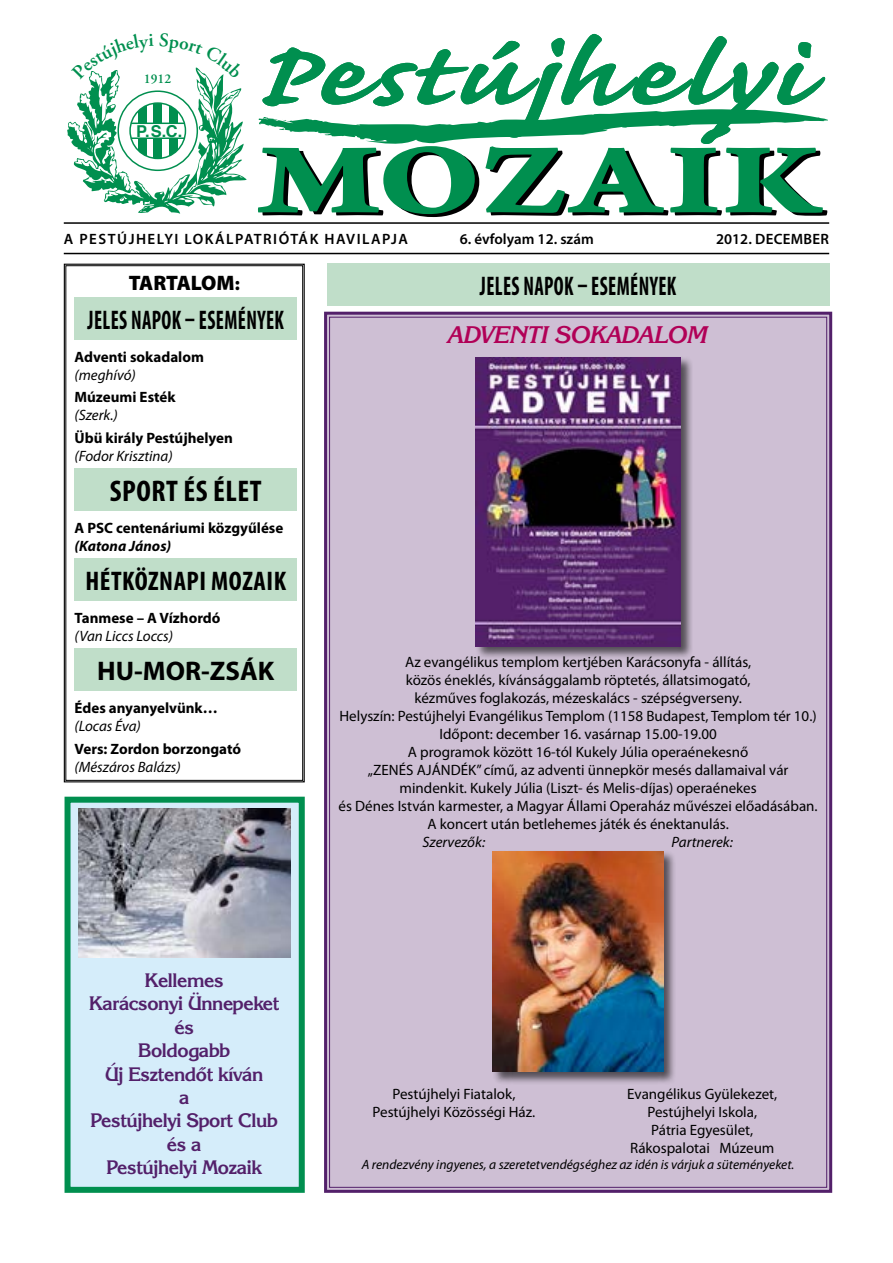
<style>
.page{position:relative;width:893px;height:1263px;background:#fff}
.page>*{position:absolute;margin:0;border:0;box-sizing:border-box;transform-origin:0 0}
.t1{font:700 114.6px "Caflisch Script Pro";letter-spacing:.03em;color:#008f4f;scale:1.29 1}
.t2{font:105.9px "Arno Pro Bold Caption";letter-spacing:.015em;color:#008f4f;scale:1.29 1}
.t3{font:700 condensed 30px "Myriad Pro";letter-spacing:.02em;color:#000}
.t4{font:700 condensed 27px "Myriad Pro";letter-spacing:.02em;color:#000;scale:.76 1}
.t5{font:700 condensed 27px "Myriad Pro";letter-spacing:.02em;color:#000}
.t6{font:700 27px "Myriad Pro";color:#000}
.t7{font:italic 700 24px "Korinna PFL";color:#b10057}
.t8{font:900 21px "Myriad Pro";letter-spacing:-.005em;color:#000}
.t9{font:700 19.5px/23.4px "Korinna PFL";letter-spacing:-.02em;color:#53206a;text-align:center}
.t10{font:700 16.35px "Helvetica";color:#008f4f}
.t11{font:15px/18px "Myriad Pro";color:#000;text-align:center}
.t12{font:700 15px "Myriad Pro";color:#000}
.t13{font:italic 15px "Myriad Pro";color:#000}
.t14{font:600 15px "Myriad Pro";letter-spacing:.1em;color:#000}
.t15{font:600 15px "Myriad Pro";color:#000}
.t16{font:600 15px "Myriad Pro";letter-spacing:.035em;color:#000}
.t17{font:italic 700 15px "Myriad Pro";color:#000}
.t18{font:italic 13.5px "Myriad Pro";color:#000}
.t19{font:600 13.35px "Adobe Garamond Pro";color:#008f4f}
.s1{font-size:18px}
</style>
<div class="page">
<div style="left:65px;top:797px;width:240px;height:396px;background:#d5edfa;border:6px solid #008f4f"></div>
<img style="left:78px;top:809px;width:213px;height:148px">
<svg style="left:258px;top:109px;width:570px;height:35px"></svg>
<hr style="left:64px;top:222px;width:765px;height:2px;background:#000">
<hr style="left:64px;top:253px;width:765px;height:1px;background:#000">
<svg style="left:63px;top:263px;width:242px;height:520px"></svg>
<div style="left:66px;top:265px;width:237px;height:515px;border:1px solid #000"></div>
<div style="left:327px;top:264px;width:502px;height:42px;background:#c0dec9"></div>
<div style="left:324px;top:311px;width:509px;height:882px;background:#cebfd4"></div>
<div style="left:475px;top:357px;width:218px;height:303px;background:#000;opacity:.6"></div>
<img style="left:476px;top:357px;width:204px;height:290px">
<div style="left:492px;top:851px;width:183px;height:234px;background:#000;opacity:.6"></div>
<img style="left:493px;top:851px;width:170px;height:221px">
<svg style="left:67px;top:67px;width:180px;height:147px"></svg>
<p class="t19" style="left:144px;top:71px;width:29px">1912</p>
<p class="t10" style="left:136px;top:116px;width:48px">P.S.C.</p>
<h1 class="t1" style="left:252px;top:17px;width:430px">Pestújhelyi</h1>
<h2 class="t2" style="left:259px;top:117px;width:436px">MOZAIK</h2>
<p class="t15" style="left:460px;top:230px;width:135px">6. évfolyam 12. szám</p>
<p class="t16" style="left:716px;top:230px;width:114px">2012. DECEMBER</p>
<p class="t14" style="left:64px;top:230px;width:346px">A PESTÚJHELYI LOKÁLPATRIÓTÁK HAVILAPJA</p>
<h3 class="t8" style="left:129px;top:269px;width:113px">TARTALOM<span class="s1">:</span></h3>
<h3 class="t4" style="left:88px;top:303px;width:260px">JELES NAPOK – ESEMÉNYEK</h3>
<p class="t12" style="left:75px;top:349px;width:131px">Adventi sokadalom</p>
<p class="t13" style="left:75px;top:366px;width:63px">(meghívó)</p>
<p class="t12" style="left:75px;top:389px;width:103px">Múzeumi Esték</p>
<p class="t13" style="left:75px;top:406px;width:45px">(Szerk.)</p>
<p class="t12" style="left:75px;top:429px;width:160px">Übü király Pestújhelyen</p>
<p class="t13" style="left:75px;top:446px;width:100px">(Fodor Krisztina)</p>
<h3 class="t3" style="left:110px;top:472px;width:153px">SPORT ÉS ÉLET</h3>
<p class="t12" style="left:75px;top:520px;width:210px">A PSC centenáriumi közgyűlése</p>
<p class="t17" style="left:75px;top:538px;width:98px">(Katona János)</p>
<h3 class="t5" style="left:85px;top:564px;width:202px">HÉTKÖZNAPI MOZAIK</h3>
<p class="t12" style="left:75px;top:610px;width:147px">Tanmese – A Vízhordó</p>
<p class="t13" style="left:75px;top:627px;width:100px">(Van Liccs Loccs)</p>
<h3 class="t6" style="left:97px;top:656px;width:179px">HU-MOR-ZSÁK</h3>
<p class="t12" style="left:75px;top:700px;width:145px">Édes anyanyelvünk…</p>
<p class="t13" style="left:75px;top:717px;width:68px">(Locas Éva)</p>
<p class="t12" style="left:75px;top:740px;width:168px">Vers: Zordon borzongató</p>
<p class="t13" style="left:75px;top:757px;width:108px">(Mészáros Balázs)</p>
<h3 class="t9" style="left:89px;top:968px;width:192px">Kellemes<br>Karácsonyi Ünnepeket és<br>Boldogabb<br>Új Esztendőt kíván<br>a<br>Pestújhelyi Sport Club és a<br>Pestújhelyi Mozaik</h3>
<h3 class="t4" style="left:480px;top:269px;width:260px">JELES NAPOK – ESEMÉNYEK</h3>
<h3 class="t7" style="left:448px;top:320px;width:261px">ADVENTI SOKADALOM</h3>
<p class="t11" style="left:339px;top:653px;width:481px">Az evangélikus templom kertjében Karácsonyfa - állítás,<br>közös éneklés, kívánsággalamb röptetés, állatsimogató,<br>kézműves foglakozás, mézeskalács - szépségverseny.<br>Helyszín: Pestújhelyi Evangélikus Templom (1158 Budapest, Templom tér 10.)<br>Időpont: december 16. vasárnap 15.00-19.00<br>A programok között 16-tól Kukely Júlia operaénekesnő<br>„ZENÉS AJÁNDÉK” című, az adventi ünnepkör mesés dallamaival vár mindenkit. Kukely Júlia (Liszt- és Melis-díjas) operaénekes<br>és Dénes István karmester, a Magyar Állami Operaház művészei előadásában.<br>A koncert után betlehemes játék és énektanulás.</p>
<p class="t13" style="left:423px;top:833px;width:64px">Szervezők:</p>
<p class="t13" style="left:672px;top:833px;width:63px">Partnerek:</p>
<p class="t11" style="left:627px;top:1085px;width:151px">Evangélikus Gyülekezet,<br>Pestújhelyi Iskola,<br>Pátria Egyesület,<br>Rákospalotai Múzeum</p>
<p class="t18" style="left:362px;top:1156px;width:434px">A rendezvény ingyenes, a szeretetvendégséghez az idén is várjuk a süteményeket.</p>
<p class="t11" style="left:373px;top:1085px;width:164px">Pestújhelyi Fiatalok,<br>Pestújhelyi Közösségi Ház.</p>
</div>
